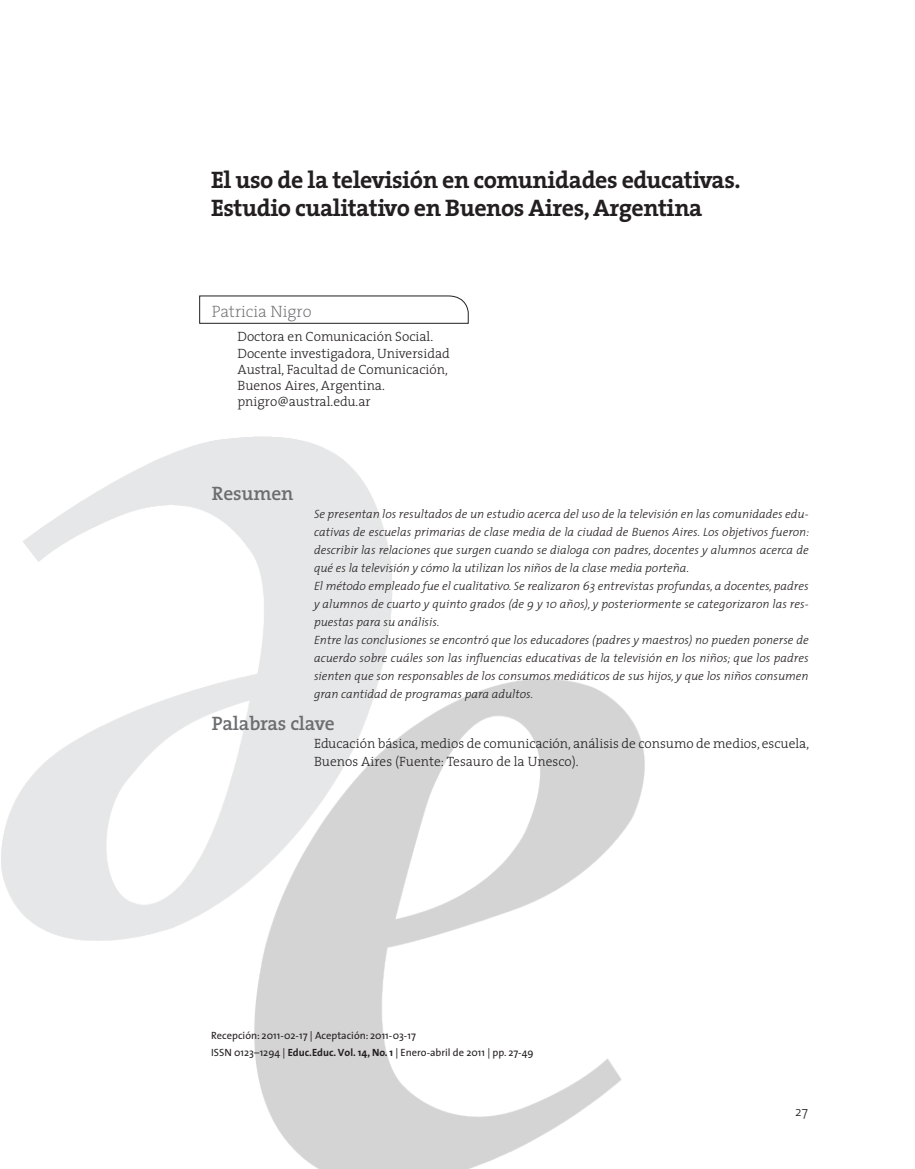
<style>
.page{position:relative;width:915px;height:1169px;background:#fff}
.page>*{position:absolute;margin:0;border:0;box-sizing:border-box;transform-origin:0 0}
.t1{font:700 24px/28.8px "The Serif";letter-spacing:-.02em;color:#231f20}
.t2{font:600 19.5px "The Serif";letter-spacing:-.01em;color:#6c6d70}
.t3{font:200 16.5px "The Serif";color:#6c6d70}
.t4{font:300 13.5px/16.2px "The Serif";color:#231f20}
.t5{font:300 13.5px "The Sans";color:#231f20}
.t6{font:italic 300 12px/18px "The Mix";color:#231f20}
.t7{font:10.5px/16.8px "The Sans";color:#231f20}
.s1{font-weight:700}
</style>
<div class="page">
<img style="left:1px;top:436px;width:644px;height:732px">
<svg style="left:199px;top:295px;width:269px;height:29px"></svg>
<h1 class="t1" style="left:211px;top:164px;width:531px">El uso de la televisión en comunidades educativas.<br>Estudio cualitativo en Buenos Aires, Argentina</h1>
<h3 class="t3" style="left:212px;top:297px;width:101px">Patricia Nigro</h3>
<p class="t4" style="left:237px;top:328px;width:214px">Doctora en Comunicación Social.<br>Docente investigadora, Universidad<br>Austral, Facultad de Comunicación,<br>Buenos Aires, Argentina. pnigro@austral.edu.ar</p>
<h2 class="t2" style="left:212px;top:476px;width:83px">Resumen</h2>
<p class="t6" style="left:314px;top:504px;width:496px">Se presentan los resultados de un estudio acerca del uso de la televisión en las comunidades edu&shy;cativas de escuelas primarias de clase media de la ciudad de Buenos Aires. Los objetivos fueron: describir las relaciones que surgen cuando se dialoga con padres, docentes y alumnos acerca de qué es la televisión y cómo la utilizan los niños de la clase media porteña.<br>El método empleado fue el cualitativo. Se realizaron 63 entrevistas profundas, a docentes, padres y alumnos de cuarto y quinto grados (de 9 y 10 años), y posteriormente se categorizaron las res&shy;puestas para su análisis.<br>Entre las conclusiones se encontró que los educadores (padres y maestros) no pueden ponerse de acuerdo sobre cuáles son las influencias educativas de la televisión en los niños; que los padres sienten que son responsables de los consumos mediáticos de sus hijos, y que los niños consumen gran cantidad de programas para adultos.</p>
<h2 class="t2" style="left:212px;top:707px;width:124px">Palabras clave</h2>
<p class="t4" style="left:314px;top:733px;width:496px;line-height:18px">Educación básica, medios de comunicación, análisis de consumo de medios, escuela,<br>Buenos Aires (Fuente: Tesauro de la Unesco).</p>
<p class="t7" style="left:211px;top:1026px;width:324px">Recepción: 2011-02-17 | Aceptación: 2011-03-17<br>ISSN 0123–1294 | <span class="s1">Educ.Educ. Vol. 14, No. 1</span> | Enero-abril de 2011 | pp. 27-49</p>
<p class="t5" style="left:795px;top:1099px;width:14px">27</p>
</div>
